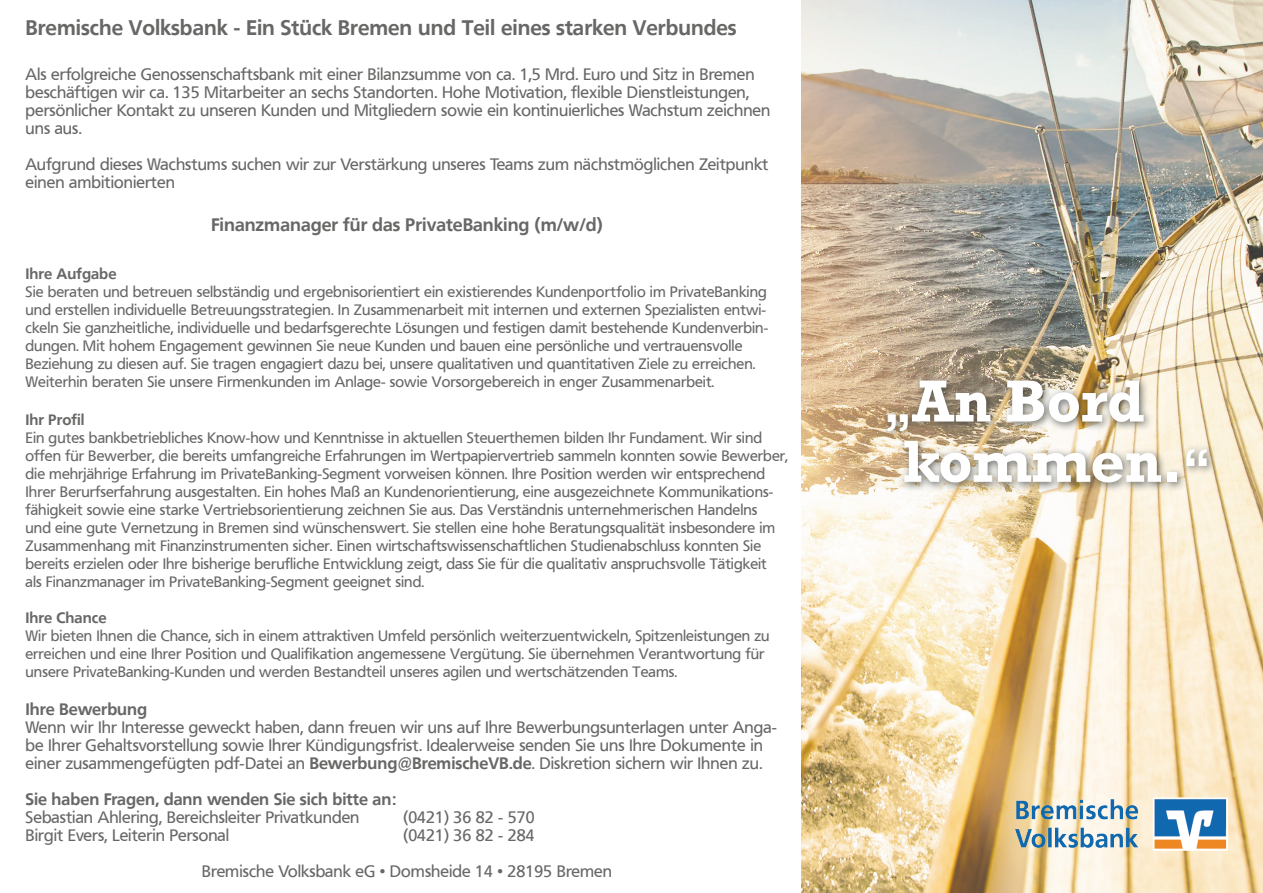
<style>
.page{position:relative;width:1263px;height:893px;background:#fff}
.page>*{position:absolute;margin:0;border:0;box-sizing:border-box;transform-origin:0 0}
._01_1_Zitat_Rockwell{font:700 60.3px "Rockwell";letter-spacing:-.01em;color:#fff}
.t1{font:700 21px "Frutiger VR";color:#676866}
.t2{font:700 18px "Frutiger VR";color:#676866}
.t3{font:16.5px/18px "Frutiger VR";color:#676866}
.t4{font:700 16.5px "Frutiger VR";color:#676866}
.t5{font:15px/18px "Frutiger VR";color:#676866}
.t6{font:700 15px "Frutiger VR";color:#676866}
.s1{font-weight:700}
.s2{font-size:48.9px}
</style>
<div class="page">
<img style="left:801px;top:0;width:462px;height:893px">
<div style="left:882px;top:374px;width:335px;height:119px;background:#3c3f3d;opacity:.75"></div>
<img style="left:1015px;top:798px;width:213px;height:52px">
<p class="t1" style="left:26px;top:15px;width:713px">Bremische Volksbank - Ein Stück Bremen und Teil eines starken Verbundes</p>
<p class="t3" style="left:26px;top:66px;width:731px">Als erfolgreiche Genossenschaftsbank mit einer Bilanzsumme von ca. 1,5 Mrd. Euro und Sitz in Bremen</p>
<p class="t3" style="left:26px;top:84px;width:746px">beschäftigen wir ca. 135 Mitarbeiter an sechs Standorten. Hohe Motivation, flexible Dienstleistungen, persönlicher Kontakt zu unseren Kunden und Mitgliedern sowie ein kontinuierliches Wachstum zeichnen uns aus.</p>
<p class="t3" style="left:26px;top:156px;width:744px">Aufgrund dieses Wachstums suchen wir zur Verstärkung unseres Teams zum nächstmöglichen Zeitpunkt einen ambitionierten</p>
<p class="t2" style="left:211px;top:214px;width:393px">Finanzmanager für das PrivateBanking (m/w/d)</p>
<p class="t6" style="left:26px;top:265px;width:92px">Ihre Aufgabe</p>
<p class="t5" style="left:26px;top:283px;width:744px">Sie beraten und betreuen selbständig und ergebnisorientiert ein existierendes Kundenportfolio im PrivateBanking und erstellen individuelle Betreuungsstrategien. In Zusammenarbeit mit internen und externen Spezialisten entwi&shy;ckeln Sie ganzheitliche, individuelle und bedarfsgerechte Lösungen und festigen damit bestehende Kundenverbin&shy;dungen. Mit hohem Engagement gewinnen Sie neue Kunden und bauen eine persönliche und vertrauensvolle</p>
<p class="t5" style="left:26px;top:355px;width:732px">Beziehung zu diesen auf. Sie tragen engagiert dazu bei, unsere qualitativen und quantitativen Ziele zu erreichen.<br>Weiterhin beraten Sie unsere Firmenkunden im Anlage- sowie Vorsorgebereich in enger Zusammenarbeit.</p>
<p class="t6" style="left:26px;top:411px;width:61px">Ihr Profil</p>
<p class="t5" style="left:26px;top:429px;width:764px">Ein gutes bankbetriebliches Know-how und Kenntnisse in aktuellen Steuerthemen bilden Ihr Fundament. Wir sind offen für Bewerber, die bereits umfangreiche Erfahrungen im Wertpapiervertrieb sammeln konnten sowie Bewerber, die mehrjährige Erfahrung im PrivateBanking-Segment vorweisen können. Ihre Position werden wir entsprechend Ihrer Berurfserfahrung ausgestalten. Ein hohes Maß an Kundenorientierung, eine ausgezeichnete Kommunikations&shy;fähigkeit sowie eine starke Vertriebsorientierung zeichnen Sie aus. Das Verständnis unternehmerischen Handelns<br>und eine gute Vernetzung in Bremen sind wünschenswert. Sie stellen eine hohe Beratungsqualität insbesondere im Zusammenhang mit Finanzinstrumenten sicher. Einen wirtschaftswissenschaftlichen Studienabschluss konnten Sie bereits erzielen oder Ihre bisherige berufliche Entwicklung zeigt, dass Sie für die qualitativ anspruchsvolle Tätigkeit</p>
<p class="t5" style="left:26px;top:573px;width:400px">als Finanzmanager im PrivateBanking-Segment geeignet sind.</p>
<p class="t6" style="left:26px;top:609px;width:82px">Ihre Chance</p>
<p class="t5" style="left:26px;top:627px;width:746px">Wir bieten Ihnen die Chance, sich in einem attraktiven Umfeld persönlich weiterzuentwickeln, Spitzenleistungen zu erreichen und eine Ihrer Position und Qualifikation angemessene Vergütung. Sie übernehmen Verantwortung für unsere PrivateBanking-Kunden und werden Bestandteil unseres agilen und wertschätzenden Teams.</p>
<p class="t4" style="left:26px;top:699px;width:123px">Ihre Bewerbung</p>
<p class="t3" style="left:26px;top:718px;width:753px">Wenn wir Ihr Interesse geweckt haben, dann freuen wir uns auf Ihre Bewerbungsunterlagen unter Anga&shy;be Ihrer Gehaltsvorstellung sowie Ihrer Kündigungsfrist. Idealerweise senden Sie uns Ihre Dokumente in einer zusammengefügten pdf-Datei an <span class="s1">Bewerbung@BremischeVB.de</span>. Diskretion sichern wir Ihnen zu.</p>
<p class="t4" style="left:26px;top:789px;width:372px">Sie haben Fragen, dann wenden Sie sich bitte an:</p>
<p class="t3" style="left:26px;top:808px;width:336px">Sebastian Ahlering, Bereichsleiter Privatkunden</p>
<p class="t3" style="left:404px;top:808px;width:133px">(0421) 36 82 - 570</p>
<p class="t3" style="left:26px;top:826px;width:205px">Birgit Evers, Leiterin Personal</p>
<p class="t3" style="left:404px;top:826px;width:133px">(0421) 36 82 - 284</p>
<p class="t3" style="left:202px;top:862px;width:412px">Bremische Volksbank eG • Domsheide 14 • 28195 Bremen</p>
<p class="_01_1_Zitat_Rockwell" style="left:883px;top:365px;width:263px"><span class="s2">„</span>An Bord</p>
<p class="_01_1_Zitat_Rockwell" style="left:902px;top:425px;width:310px">kommen.<span class="s2">“</span></p>
</div>
